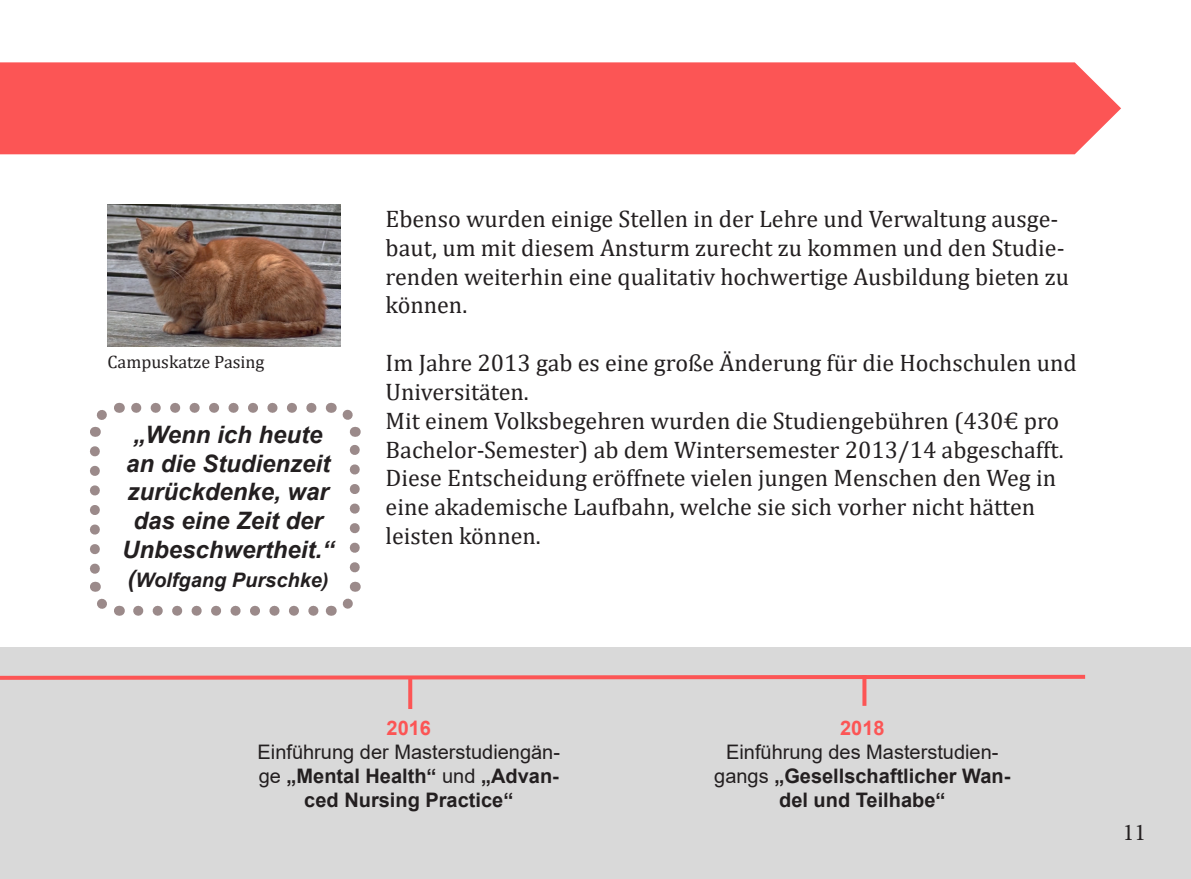
<style>
.page{position:relative;width:1191px;height:879px;background:#fff}
.page>*{position:absolute;margin:0;border:0;box-sizing:border-box;transform-origin:0 0}
.t1{font:24px/28.8px "Cambria";color:#231f20}
.t2{font:italic 700 24px/28.8px "Arial";color:#231f20;text-align:center}
.t3{font:24px "Minion Pro";color:#231f20}
.t4{font:700 20px/24px "Arial";color:#231f20;text-align:center}
.t5{font:italic 700 20px "Arial";color:#231f20}
.t6{font:700 20px "Arial";color:#fc5555}
.t7{font:18px "Cambria";color:#231f20}
.s1{font-size:24px}
.s2{font-weight:400}
</style>
<div class="page">
<div style="left:0;top:647px;width:1191px;height:232px;background:#d9d9d9"></div>
<svg style="left:0;top:674px;width:1086px;height:9px"></svg>
<svg style="left:138px;top:606px;width:181px;height:10px"></svg>
<svg style="left:131px;top:403px;width:180px;height:10px"></svg>
<svg style="left:90px;top:451px;width:33px;height:165px"></svg>
<svg style="left:331px;top:582px;width:30px;height:34px"></svg>
<svg style="left:327px;top:402px;width:34px;height:165px"></svg>
<svg style="left:90px;top:402px;width:30px;height:35px"></svg>
<div style="left:0;top:62px;width:1121px;height:93px;background:#fc5555"></div>
<img style="left:108px;top:205px;width:232px;height:142px">
<svg style="left:408px;top:678px;width:4px;height:31px"></svg>
<svg style="left:862px;top:675px;width:4px;height:31px"></svg>
<p class="t7" style="left:107px;top:351px;width:159px">Campuskatze Pasing</p>
<p class="t2" style="left:122px;top:421px;width:214px">„Wenn ich heute an die Studienzeit zurückdenke, war das eine Zeit der<br>Unbeschwertheit.“</p>
<p class="t5" style="left:127px;top:566px;width:203px"><span class="s1">(</span>Wolfgang Purschke)</p>
<p class="t1" style="left:386px;top:204px;width:685px">Ebenso wurden einige Stellen in der Lehre und Verwaltung ausge&shy;baut, um mit diesem Ansturm zurecht zu kommen und den Studie&shy;renden weiterhin eine qualitativ hochwertige Ausbildung bieten zu können.</p>
<p class="t1" style="left:386px;top:348px;width:692px">Im Jahre 2013 gab es eine große Änderung für die Hochschulen und Universitäten.<br>Mit einem Volksbegehren wurden die Studiengebühren (430€ pro Bachelor-Semester) ab dem Wintersemester 2013/14 abgeschafft.<br>Diese Entscheidung eröffnete vielen jungen Menschen den Weg in eine akademische Laufbahn, welche sie sich vorher nicht hätten leisten können.</p>
<p class="t6" style="left:386px;top:713px;width:46px">2016</p>
<p class="t4" style="left:257px;top:740px;width:304px"><span class="s2">Einführung der Masterstudiengän&shy;ge</span> „Mental Health“ <span class="s2">und</span> „Advan&shy;ced Nursing Practice“</p>
<p class="t6" style="left:840px;top:713px;width:46px">2018</p>
<p class="t4" style="left:714px;top:740px;width:298px"><span class="s2">Einführung des Masterstudien&shy;gangs</span> „Gesellschaftlicher Wan&shy;del und Teilhabe“</p>
<p class="t3" style="left:1123px;top:816px;width:25px">11</p>
</div>
